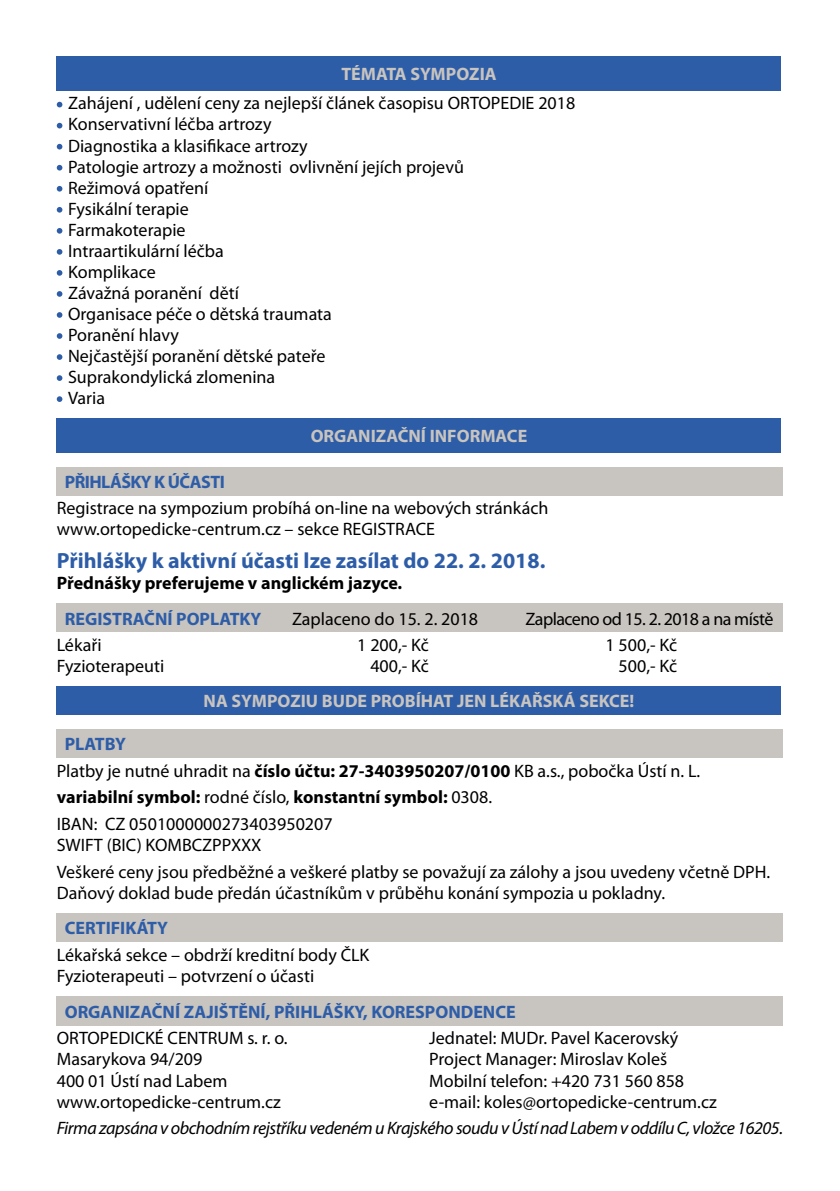
<style>
.page{position:relative;width:840px;height:1191px;background:#fff}
.page>*{position:absolute;margin:0;border:0;box-sizing:border-box;transform-origin:0 0}
.t1{font:700 22px "Myriad Pro";color:#2e5da8}
.t2{font:18px/21px "Myriad Pro";color:#000}
.t3{font:italic 18px "Myriad Pro";letter-spacing:-.025em;color:#000}
.t4{font:700 18px/35.6px "Myriad Pro";color:#c8c4bf}
.t5{font:700 18px "Myriad Pro";color:#2e5da8}
.t6{font:700 18px "Myriad Pro";color:#000}
.t7{font:18px "Myriad Pro";letter-spacing:-.03em;color:#000}
.t8{font:700 18px "Myriad Pro";letter-spacing:-.03em;color:#2e5da8}
.s1{color:#fff}
.s2{font-weight:400;color:#fff}
.s3{font-weight:400;color:#000}
.s4{font-weight:700;color:#2e5da8}
.s5{font-weight:700}
</style>
<div class="page">
<div style="left:57px;top:57px;width:723px;height:34px;background:#2e5da8"></div>
<svg style="left:57px;top:102px;width:5px;height:5px"></svg>
<svg style="left:57px;top:123px;width:5px;height:5px"></svg>
<svg style="left:57px;top:144px;width:5px;height:5px"></svg>
<svg style="left:57px;top:165px;width:5px;height:5px"></svg>
<svg style="left:57px;top:186px;width:5px;height:6px"></svg>
<svg style="left:57px;top:207px;width:5px;height:6px"></svg>
<svg style="left:57px;top:228px;width:5px;height:6px"></svg>
<svg style="left:57px;top:249px;width:5px;height:6px"></svg>
<svg style="left:57px;top:270px;width:5px;height:6px"></svg>
<svg style="left:57px;top:291px;width:5px;height:6px"></svg>
<svg style="left:57px;top:312px;width:5px;height:6px"></svg>
<svg style="left:57px;top:333px;width:5px;height:6px"></svg>
<svg style="left:57px;top:354px;width:5px;height:6px"></svg>
<svg style="left:57px;top:375px;width:5px;height:6px"></svg>
<svg style="left:57px;top:396px;width:5px;height:6px"></svg>
<div style="left:57px;top:419px;width:723px;height:34px;background:#2e5da8"></div>
<div style="left:57px;top:467px;width:725px;height:29px;background:#c8c4bf"></div>
<div style="left:57px;top:603px;width:725px;height:29px;background:#c8c4bf"></div>
<div style="left:57px;top:686px;width:723px;height:29px;background:#2e5da8"></div>
<div style="left:57px;top:729px;width:725px;height:29px;background:#c8c4bf"></div>
<div style="left:57px;top:913px;width:725px;height:28px;background:#c8c4bf"></div>
<div style="left:57px;top:996px;width:725px;height:29px;background:#c8c4bf"></div>
<p class="t4" style="left:341px;top:56px;width:157px">TÉMATA SYMPOZIA</p>
<p class="t2" style="left:68px;top:93px;width:508px">Zahájení , udělení ceny za nejlepší článek časopisu ORTOPEDIE 2018<br>Konservativní léčba artrozy<br>Diagnostika a klasifikace artrozy<br>Patologie artrozy a možnosti ovlivnění jejích projevů<br>Režimová opatření<br>Fysikální terapie<br>Farmakoterapie<br>Intraartikulární léčba<br>Komplikace<br>Závažná poranění dětí<br>Organisace péče o dětská traumata<br>Poranění hlavy<br>Nejčastější poranění dětské pateře<br>Suprakondylická zlomenina<br>Varia</p>
<p class="t4" style="left:310px;top:418px;width:218px">ORGANIZAČNÍ INFORMACE</p>
<p class="t8" style="left:65px;top:470px;width:161px">PŘIHLÁŠKY K ÚČASTI</p>
<p class="t2" style="left:57px;top:497px;width:493px">Registrace na sympozium probíhá on-line na webových stránkách www.ortopedicke-centrum.cz – sekce REGISTRACE</p>
<p class="t1" style="left:57px;top:546px;width:490px">Přihlášky k aktivní účasti lze zasílat do 22. 2. 2018.</p>
<p class="t6" style="left:57px;top:571px;width:347px">Přednášky preferujeme v anglickém jazyce.</p>
<p class="t5" style="left:65px;top:607px;width:198px">REGISTRAČNÍ POPLATKY</p>
<p class="t2" style="left:292px;top:607px;width:188px">Zaplaceno do 15. 2. 2018</p>
<p class="t7" style="left:525px;top:607px;width:249px">Zaplaceno od 15. 2. 2018 a na místě</p>
<p class="t2" style="left:57px;top:634px;width:46px">Lékaři</p>
<p class="t2" style="left:357px;top:634px;width:73px">1 200,- Kč</p>
<p class="t2" style="left:605px;top:634px;width:73px">1 500,- Kč</p>
<p class="t2" style="left:57px;top:655px;width:109px">Fyzioterapeuti</p>
<p class="t2" style="left:357px;top:655px;width:73px"><span class="s1">1</span> 400,- Kč</p>
<p class="t4" style="left:203px;top:647px;width:475px;text-indent:401px"><span class="s2">1</span> <span class="s3">500,- Kč<br></span>NA SYMPOZIU BUDE PROBÍHAT JEN LÉKAŘSKÁ SEKCE!</p>
<p class="t2" style="left:57px;top:731px;width:644px;line-height:26.6px;text-indent:8px"><span class="s4">PLATBY<br></span>Platby je nutné uhradit na <span class="s5">číslo účtu: 27-3403950207/0100</span> KB a.s., pobočka Ústí n. L. <span class="s5">variabilní symbol:</span> rodné číslo, <span class="s5">konstantní symbol:</span> 0308.<br>IBAN: CZ 0501000000273403950207</p>
<p class="t2" style="left:57px;top:831px;width:714px;line-height:26.6px">SWIFT (BIC) KOMBCZPPXXX<br>Veškeré ceny jsou předběžné a veškeré platby se považují za zálohy a jsou uvedeny včetně DPH.</p>
<p class="t2" style="left:57px;top:882px;width:609px">Daňový doklad bude předán účastníkům v průběhu konání sympozia u pokladny.</p>
<p class="t5" style="left:65px;top:916px;width:105px">CERTIFIKÁTY</p>
<p class="t2" style="left:57px;top:943px;width:314px">Lékařská sekce – obdrží kreditní body ČLK<br>Fyzioterapeuti – potvrzení o účasti</p>
<p class="t5" style="left:65px;top:1000px;width:452px">ORGANIZAČNÍ ZAJIŠTĚNÍ, PŘIHLÁŠKY, KORESPONDENCE</p>
<p class="t2" style="left:57px;top:1027px;width:232px">ORTOPEDICKÉ CENTRUM s. r. o.</p>
<p class="t2" style="left:429px;top:1027px;width:250px">Jednatel: MUDr. Pavel Kacerovský</p>
<p class="t2" style="left:57px;top:1048px;width:147px">Masarykova 94/209</p>
<p class="t2" style="left:429px;top:1048px;width:239px">Project Manager: Miroslav Koleš</p>
<p class="t2" style="left:57px;top:1069px;width:172px">400 01 Ústí nad Labem</p>
<p class="t2" style="left:429px;top:1069px;width:256px">Mobilní telefon: +420 731 560 858</p>
<p class="t2" style="left:57px;top:1090px;width:225px">www.ortopedicke-centrum.cz</p>
<p class="t2" style="left:429px;top:1090px;width:289px">e-mail: koles@ortopedicke-centrum.cz</p>
<p class="t3" style="left:57px;top:1117px;width:727px">Firma zapsána v obchodním rejstříku vedeném u Krajského soudu v Ústí nad Labem v oddílu C, vložce 16205.</p>
</div>
